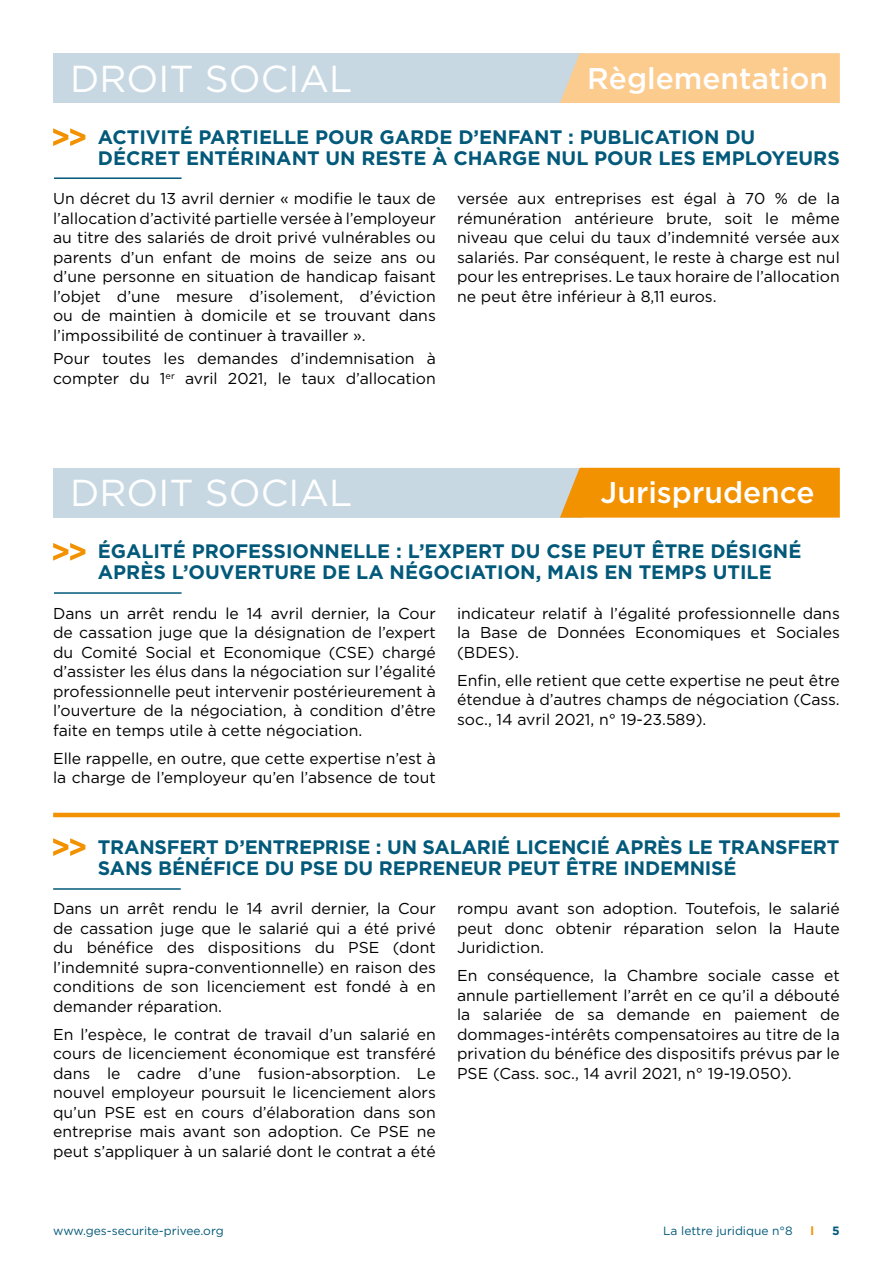
<style>
.page{position:relative;width:893px;height:1263px;background:#fff}
.page>*{position:absolute;margin:0;border:0;box-sizing:border-box;transform-origin:0 0}
.t1{font:37.5px "Gotham";color:#fff}
.t2{font:500 30px "Gotham";color:#fff}
.t3{font:700 19.5px/21px "Gotham";color:#02597a}
.t4{font:15.75px/19.5px "Gotham";color:#000;text-align:justify}
.t5{font:12px "Gotham";color:#02597a}
.t6{font:700 12px "Gotham";color:#f39200}
.t7{font:700 12px "Gotham";color:#02597a}
</style>
<div class="page">
<hr style="left:54px;top:177px;width:128px;height:2px;background:#02597a">
<svg style="left:53px;top:128px;width:32px;height:18px"></svg>
<div style="left:53px;top:53px;width:530px;height:50px;background:#c7d8e2"></div>
<div style="left:560px;top:53px;width:280px;height:50px;background:#fccb8e"></div>
<div style="left:53px;top:468px;width:530px;height:50px;background:#c7d8e2"></div>
<div style="left:560px;top:468px;width:280px;height:50px;background:#f39200"></div>
<hr style="left:54px;top:592px;width:128px;height:2px;background:#02597a">
<svg style="left:53px;top:543px;width:32px;height:18px"></svg>
<hr style="left:53px;top:888px;width:128px;height:2px;background:#02597a">
<hr style="left:53px;top:813px;width:787px;height:4px;background:#f39200">
<svg style="left:53px;top:838px;width:32px;height:18px"></svg>
<h1 class="t1" style="left:70px;top:58px;width:284px">DROIT SOCIAL</h1>
<h2 class="t2" style="left:587px;top:61px;width:242px">Règlementation</h2>
<p class="t3" style="left:98px;top:126px;width:743px">ACTIVITÉ PARTIELLE POUR GARDE D’ENFANT : PUBLICATION DU<br>DÉCRET ENTÉRINANT UN RESTE À CHARGE NUL POUR LES EMPLOYEURS</p>
<p class="t4" style="left:53px;top:189px;width:384px">Un décret du 13 avril dernier « modifie le taux de l’allocation d’activité partielle versée à l’employeur au titre des salariés de droit privé vulnérables ou parents d’un enfant de moins de seize ans ou d’une personne en situation de handicap faisant l’objet d’une mesure d’isolement, d’éviction ou de maintien à domicile et se trouvant dans l’impossibilité de continuer à travailler ».</p>
<p class="t4" style="left:53px;top:349px;width:384px">Pour toutes les demandes d’indemnisation à compter du 1<sup>er</sup> avril 2021, le taux d’allocation</p>
<p class="t4" style="left:457px;top:189px;width:384px">versée aux entreprises est égal à 70 % de la rémunération antérieure brute, soit le même niveau que celui du taux d’indemnité versée aux salariés. Par conséquent, le reste à charge est nul pour les entreprises. Le taux horaire de l’allocation ne peut être inférieur à 8,11 euros.</p>
<h1 class="t1" style="left:70px;top:472px;width:284px">DROIT SOCIAL</h1>
<h2 class="t2" style="left:601px;top:476px;width:216px">Jurisprudence</h2>
<p class="t3" style="left:98px;top:540px;width:705px">ÉGALITÉ PROFESSIONNELLE : L’EXPERT DU CSE PEUT ÊTRE DÉSIGNÉ<br>APRÈS L’OUVERTURE DE LA NÉGOCIATION, MAIS EN TEMPS UTILE</p>
<p class="t4" style="left:53px;top:603px;width:384px">Dans un arrêt rendu le 14 avril dernier, la Cour de cassation juge que la désignation de l’expert du Comité Social et Economique (CSE) chargé d’assister les élus dans la négociation sur l’égalité professionnelle peut intervenir postérieurement à l’ouverture de la négociation, à condition d’être faite en temps utile à cette négociation.</p>
<p class="t4" style="left:53px;top:748px;width:384px">Elle rappelle, en outre, que cette expertise n’est à la charge de l’employeur qu’en l’absence de tout</p>
<p class="t4" style="left:457px;top:603px;width:384px">indicateur relatif à l’égalité professionnelle dans la Base de Données Economiques et Sociales (BDES).</p>
<p class="t4" style="left:457px;top:670px;width:384px">Enfin, elle retient que cette expertise ne peut être étendue à d’autres champs de négociation (Cass. soc., 14 avril 2021, n° 19-23.589).</p>
<p class="t3" style="left:98px;top:836px;width:743px">TRANSFERT D’ENTREPRISE : UN SALARIÉ LICENCIÉ APRÈS LE TRANSFERT<br>SANS BÉNÉFICE DU PSE DU REPRENEUR PEUT ÊTRE INDEMNISÉ</p>
<p class="t4" style="left:53px;top:898px;width:384px">Dans un arrêt rendu le 14 avril dernier, la Cour de cassation juge que le salarié qui a été privé du bénéfice des dispositions du PSE (dont l’indemnité supra-conventionnelle) en raison des conditions de son licenciement est fondé à en demander réparation.</p>
<p class="t4" style="left:53px;top:1024px;width:384px">En l’espèce, le contrat de travail d’un salarié en cours de licenciement économique est transféré dans le cadre d’une fusion-absorption. Le nouvel employeur poursuit le licenciement alors qu’un PSE est en cours d’élaboration dans son entreprise mais avant son adoption. Ce PSE ne peut s’appliquer à un salarié dont le contrat a été</p>
<p class="t4" style="left:457px;top:898px;width:384px">rompu avant son adoption. Toutefois, le salarié peut donc obtenir réparation selon la Haute Juridiction.</p>
<p class="t4" style="left:457px;top:965px;width:384px">En conséquence, la Chambre sociale casse et annule partiellement l’arrêt en ce qu’il a débouté la salariée de sa demande en paiement de dommages-intérêts compensatoires au titre de la privation du bénéfice des dispositifs prévus par le PSE (Cass. soc., 14 avril 2021, n° 19-19.050).</p>
<p class="t5" style="left:53px;top:1224px;width:172px">www.ges-securite-privee.org</p>
<p class="t5" style="left:663px;top:1224px;width:131px">La lettre juridique n°8</p>
<p class="t6" style="left:811px;top:1223px;width:5px">l</p>
<p class="t7" style="left:832px;top:1223px;width:9px">5</p>
</div>
